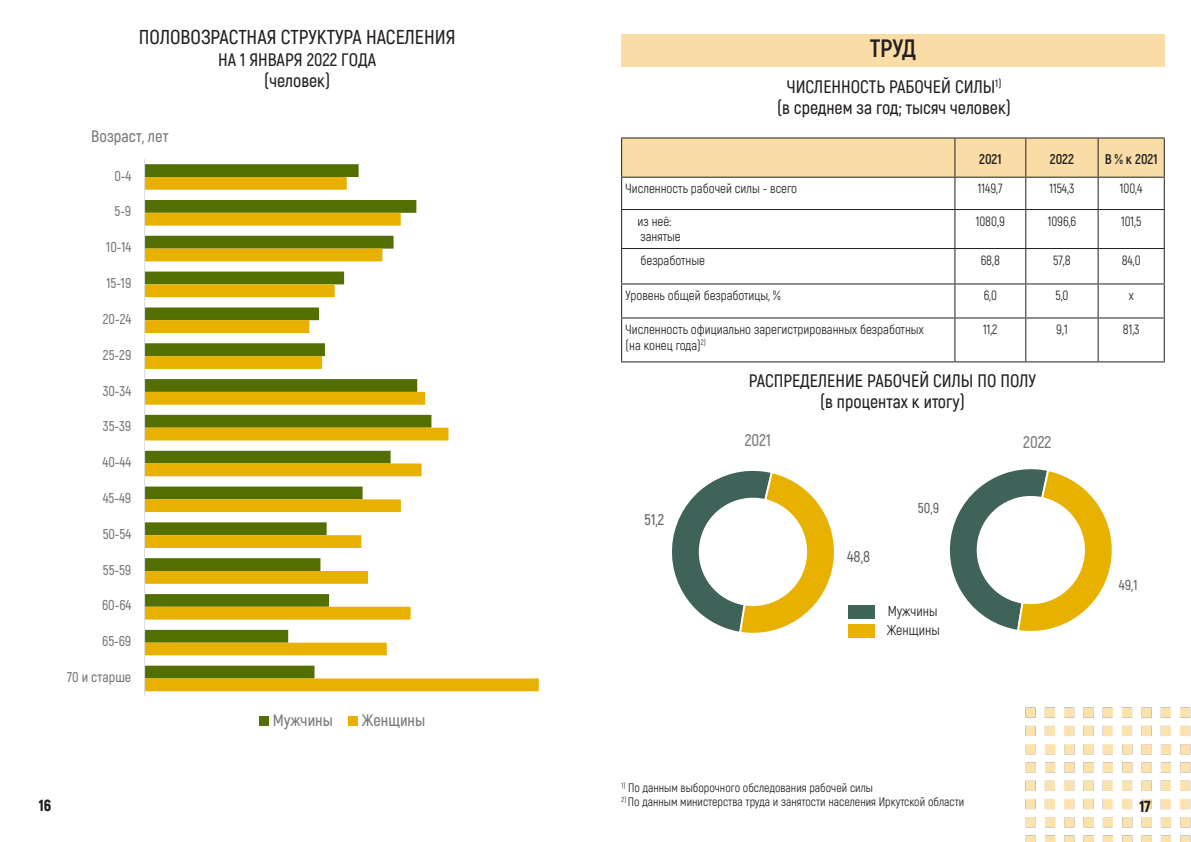
<style>
.page{position:relative;width:1191px;height:842px;background:#fff}
.page>*{position:absolute;margin:0;border:0;box-sizing:border-box;transform-origin:0 0}
.заголовок_раздела{font:700 25px "Akrobat";color:#231f20}
.заголовок_2{font:600 20px "Akrobat";color:#231f20}
.заголовок_2-2{font:600 18px/21.6px "Akrobat";color:#231f20;text-align:center}
.t1{font:600 16.7px "Akrobat";color:#76787b}
.t2{font:600 16.5px "Akrobat";color:#76787b}
.t3{font:900 16px "Akrobat";color:#231f20}
.t4{font:600 15.4px "Akrobat";color:#636366}
.t5{font:600 14.3px "Akrobat";color:#636366}
.t6{font:600 14.1px "Akrobat";color:#76787b}
.t7{font:700 14px "Akrobat";color:#231f20}
.t8{font:14px "Akrobat";color:#231f20}
.t9{font:13px "Akrobat";color:#231f20}
.t10{font:12px "Akrobat";color:#231f20}
</style>
<div class="page">
<svg style="left:145px;top:164px;width:214px;height:13px;background:#557105"></svg>
<svg style="left:145px;top:177px;width:394px;height:514px"></svg>
<hr style="left:144px;top:159px;width:1px;height:537px;background:#dcdddf">
<div style="left:259px;top:717px;width:9px;height:9px;background:#536f01"></div>
<div style="left:348px;top:717px;width:9px;height:9px;background:#e8b100"></div>
<div style="left:621px;top:34px;width:543px;height:32px;background:#fadda6"></div>
<div style="left:622px;top:138px;width:541px;height:39px;background:#fadda6"></div>
<hr style="left:621px;top:137px;width:334px;height:1px;background:#231f20">
<hr style="left:621px;top:138px;width:1px;height:39px;background:#231f20">
<hr style="left:955px;top:137px;width:70px;height:1px;background:#231f20">
<hr style="left:954px;top:138px;width:1px;height:39px;background:#231f20">
<hr style="left:1025px;top:137px;width:73px;height:1px;background:#231f20">
<hr style="left:1025px;top:138px;width:1px;height:39px;background:#231f20">
<hr style="left:1098px;top:137px;width:66px;height:1px;background:#231f20">
<hr style="left:1097px;top:138px;width:1px;height:39px;background:#231f20">
<hr style="left:1163px;top:138px;width:1px;height:39px;background:#231f20">
<hr style="left:621px;top:177px;width:334px;height:1px;background:#231f20">
<hr style="left:621px;top:178px;width:1px;height:31px;background:#231f20">
<hr style="left:955px;top:177px;width:70px;height:1px;background:#231f20">
<hr style="left:954px;top:178px;width:1px;height:31px;background:#231f20">
<hr style="left:1025px;top:177px;width:73px;height:1px;background:#231f20">
<hr style="left:1025px;top:178px;width:1px;height:31px;background:#231f20">
<hr style="left:1098px;top:177px;width:66px;height:1px;background:#231f20">
<hr style="left:1097px;top:178px;width:1px;height:31px;background:#231f20">
<hr style="left:1163px;top:178px;width:1px;height:31px;background:#231f20">
<hr style="left:621px;top:209px;width:334px;height:1px;background:#231f20">
<hr style="left:621px;top:210px;width:1px;height:38px;background:#231f20">
<hr style="left:955px;top:209px;width:70px;height:1px;background:#231f20">
<hr style="left:954px;top:210px;width:1px;height:38px;background:#231f20">
<hr style="left:1025px;top:209px;width:73px;height:1px;background:#231f20">
<hr style="left:1025px;top:210px;width:1px;height:38px;background:#231f20">
<hr style="left:1098px;top:209px;width:66px;height:1px;background:#231f20">
<hr style="left:1097px;top:210px;width:1px;height:38px;background:#231f20">
<hr style="left:1163px;top:210px;width:1px;height:38px;background:#231f20">
<hr style="left:621px;top:248px;width:334px;height:1px;background:#231f20">
<hr style="left:621px;top:249px;width:1px;height:34px;background:#231f20">
<hr style="left:955px;top:248px;width:70px;height:1px;background:#231f20">
<hr style="left:954px;top:249px;width:1px;height:34px;background:#231f20">
<hr style="left:1025px;top:248px;width:73px;height:1px;background:#231f20">
<hr style="left:1025px;top:249px;width:1px;height:34px;background:#231f20">
<hr style="left:1098px;top:248px;width:66px;height:1px;background:#231f20">
<hr style="left:1097px;top:249px;width:1px;height:34px;background:#231f20">
<hr style="left:1163px;top:249px;width:1px;height:34px;background:#231f20">
<hr style="left:621px;top:283px;width:334px;height:1px;background:#231f20">
<hr style="left:621px;top:284px;width:1px;height:33px;background:#231f20">
<hr style="left:955px;top:283px;width:70px;height:1px;background:#231f20">
<hr style="left:954px;top:284px;width:1px;height:33px;background:#231f20">
<hr style="left:1025px;top:283px;width:73px;height:1px;background:#231f20">
<hr style="left:1025px;top:284px;width:1px;height:33px;background:#231f20">
<hr style="left:1098px;top:283px;width:66px;height:1px;background:#231f20">
<hr style="left:1097px;top:284px;width:1px;height:33px;background:#231f20">
<hr style="left:1163px;top:284px;width:1px;height:33px;background:#231f20">
<hr style="left:621px;top:317px;width:334px;height:1px;background:#231f20">
<hr style="left:621px;top:318px;width:1px;height:43px;background:#231f20">
<hr style="left:955px;top:317px;width:70px;height:1px;background:#231f20">
<hr style="left:954px;top:318px;width:1px;height:43px;background:#231f20">
<hr style="left:1025px;top:317px;width:73px;height:1px;background:#231f20">
<hr style="left:1025px;top:318px;width:1px;height:43px;background:#231f20">
<hr style="left:1098px;top:317px;width:66px;height:1px;background:#231f20">
<hr style="left:1097px;top:318px;width:1px;height:43px;background:#231f20">
<hr style="left:1163px;top:318px;width:1px;height:43px;background:#231f20">
<hr style="left:621px;top:361px;width:334px;height:1px;background:#231f20">
<hr style="left:955px;top:361px;width:70px;height:1px;background:#231f20">
<hr style="left:1025px;top:361px;width:73px;height:1px;background:#231f20">
<hr style="left:1098px;top:361px;width:66px;height:1px;background:#231f20">
<svg style="left:672px;top:470px;width:162px;height:163px"></svg>
<svg style="left:949px;top:469px;width:163px;height:162px"></svg>
<div style="left:848px;top:605px;width:26px;height:13px;background:#3f6458"></div>
<div style="left:848px;top:624px;width:26px;height:13px;background:#e9b200"></div>
<img style="left:1025px;top:707px;width:166px;height:135px">
<p class="заголовок_2" style="left:139px;top:25px;width:318px">ПОЛОВОЗРАСТНАЯ СТРУКТУРА НАСЕЛЕНИЯ</p>
<p class="заголовок_2-2" style="left:218px;top:49px;width:159px">НА 1 ЯНВАРЯ 2022 ГОДА (человек)</p>
<p class="t2" style="left:91px;top:126px;width:79px">Возраст, лет</p>
<p class="t6" style="left:114px;top:167px;width:19px">0-4</p>
<p class="t6" style="left:115px;top:203px;width:18px">5-9</p>
<p class="t6" style="left:106px;top:239px;width:27px">10-14</p>
<p class="t6" style="left:106px;top:274px;width:26px">15-19</p>
<p class="t6" style="left:103px;top:310px;width:30px">20-24</p>
<p class="t6" style="left:103px;top:346px;width:30px">25-29</p>
<p class="t6" style="left:103px;top:382px;width:30px">30-34</p>
<p class="t6" style="left:103px;top:418px;width:30px">35-39</p>
<p class="t6" style="left:103px;top:454px;width:30px">40-44</p>
<p class="t6" style="left:103px;top:489px;width:30px">45-49</p>
<p class="t6" style="left:103px;top:525px;width:30px">50-54</p>
<p class="t6" style="left:103px;top:561px;width:30px">55-59</p>
<p class="t6" style="left:102px;top:597px;width:31px">60-64</p>
<p class="t6" style="left:102px;top:633px;width:31px">65-69</p>
<p class="t6" style="left:67px;top:669px;width:66px">70 и старше</p>
<p class="t2" style="left:273px;top:710px;width:62px">Мужчины</p>
<p class="t2" style="left:362px;top:710px;width:65px">Женщины</p>
<p class="t3" style="left:39px;top:795px;width:14px">16</p>
<p class="заголовок_раздела" style="left:869px;top:33px;width:48px">ТРУД</p>
<p class="заголовок_2-2" style="left:786px;top:76px;width:216px">ЧИСЛЕННОСТЬ РАБОЧЕЙ СИЛЫ<sup>1)</sup></p>
<p class="заголовок_2-2" style="left:777px;top:97px;width:235px">(в среднем за год; тысяч человек)</p>
<p class="t7" style="left:979px;top:151px;width:24px">2021</p>
<p class="t7" style="left:1049px;top:151px;width:26px">2022</p>
<p class="t7" style="left:1104px;top:151px;width:54px">В % к 2021</p>
<p class="t9" style="left:625px;top:181px;width:173px">Численность рабочей силы - всего</p>
<p class="t9" style="left:978px;top:181px;width:26px">1149,7</p>
<p class="t9" style="left:1049px;top:181px;width:26px">1154,3</p>
<p class="t9" style="left:1120px;top:181px;width:24px">100,4</p>
<p class="t9" style="left:637px;top:213px;width:35px">из неё:</p>
<p class="t9" style="left:640px;top:229px;width:42px">занятые</p>
<p class="t9" style="left:975px;top:213px;width:31px">1080,9</p>
<p class="t9" style="left:1047px;top:213px;width:30px">1096,6</p>
<p class="t9" style="left:1121px;top:213px;width:22px">101,5</p>
<p class="t9" style="left:640px;top:252px;width:66px">безработные</p>
<p class="t9" style="left:980px;top:252px;width:21px">68,8</p>
<p class="t9" style="left:1053px;top:252px;width:19px">57,8</p>
<p class="t9" style="left:1121px;top:252px;width:20px">84,0</p>
<p class="t9" style="left:625px;top:288px;width:156px">Уровень общей безработицы, %</p>
<p class="t9" style="left:983px;top:288px;width:15px">6,0</p>
<p class="t9" style="left:1055px;top:288px;width:14px">5,0</p>
<p class="t9" style="left:1128px;top:288px;width:6px">x</p>
<p class="t9" style="left:625px;top:322px;width:299px">Численность официально зарегистрированных безработных</p>
<p class="t9" style="left:625px;top:337px;width:82px">(на конец года)<sup>2)</sup></p>
<p class="t9" style="left:983px;top:322px;width:16px">11,2</p>
<p class="t9" style="left:1056px;top:322px;width:13px">9,1</p>
<p class="t9" style="left:1122px;top:322px;width:18px">81,3</p>
<p class="заголовок_2-2" style="left:749px;top:370px;width:289px">РАСПРЕДЕЛЕНИЕ РАБОЧЕЙ СИЛЫ ПО ПОЛУ</p>
<p class="заголовок_2-2" style="left:820px;top:391px;width:146px">(в процентах к итогу)</p>
<p class="t4" style="left:644px;top:510px;width:21px">51,2</p>
<p class="t1" style="left:744px;top:430px;width:28px">2021</p>
<p class="t4" style="left:847px;top:547px;width:25px">48,8</p>
<p class="t5" style="left:918px;top:500px;width:23px">50,9</p>
<p class="t8" style="left:887px;top:603px;width:51px">Мужчины</p>
<p class="t8" style="left:886px;top:622px;width:55px">Женщины</p>
<p class="t10" style="left:621px;top:781px;width:253px"><sup>1)</sup> По данным выборочного обследования рабочей силы</p>
<p class="t10" style="left:621px;top:795px;width:344px"><sup>2)</sup> По данным министерства труда и занятости населения Иркутской области</p>
<p class="t1" style="left:1023px;top:432px;width:30px">2022</p>
<p class="t5" style="left:1118px;top:576px;width:20px">49,1</p>
<p class="t3" style="left:1139px;top:796px;width:13px">17</p>
</div>
